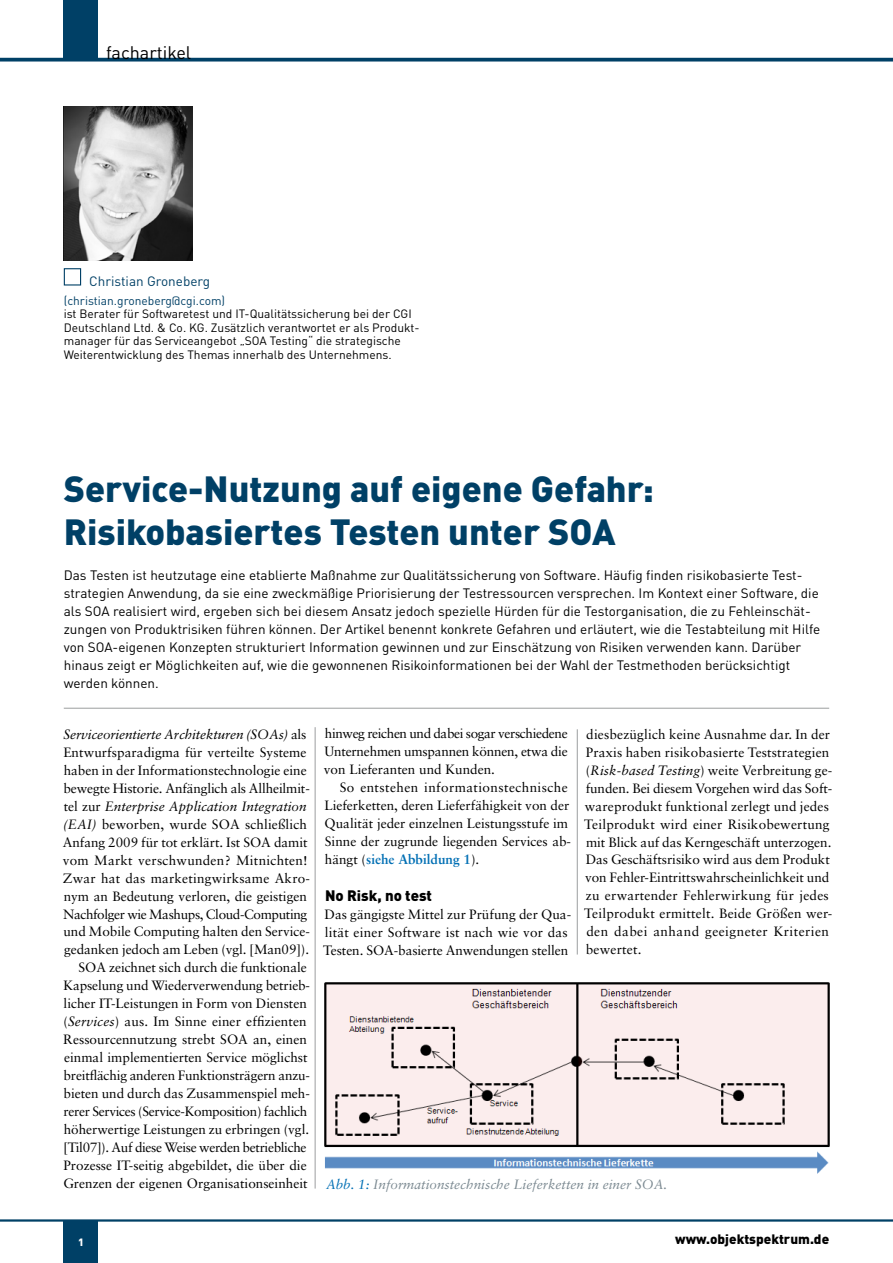
<style>
.page{position:relative;width:893px;height:1263px;background:#fff}
.page>*{position:absolute;margin:0;border:0;box-sizing:border-box;transform-origin:0 0}
.t1{font:900 36px/43.2px "DINOT";color:#004066}
.t2{font:18px "DINOT";color:#000}
.t3{font:900 15px "DINOT";color:#000}
.t4{font:13.5px/18px "Sabon LT";color:#000}
.t5{font:13.5px/18px "DINOT";color:#000}
.t6{font:italic 13.5px "Sabon LT";color:#7b8991}
.t7{font:900 13.5px "DINOT";color:#000}
.t8{font:13.5px "DINOT";color:#004066}
.t9{font:12px/13.5px "DINOT";color:#000}
.t10{font:12px "DINOT";color:#004066}
.t11{font:900 10.5px "DINOT";color:#fff}
.s1{font-style:italic}
.s2{font-weight:700;color:#006fb4}
.s3{color:#006fb4}
</style>
<div class="page">
<div style="left:64px;top:0;width:34px;height:58px;background:#004066"></div>
<div style="left:64px;top:1220px;width:34px;height:43px;background:#004066"></div>
<svg style="left:0;top:58px;width:893px;height:4px;background:#1e5678"></svg>
<hr style="left:0;top:1219px;width:893px;height:2px;background:#004066">
<img style="left:64px;top:106px;width:129px;height:155px">
<hr style="left:64px;top:708px;width:765px;height:1px;background:#9c9e9f">
<hr style="left:315px;top:727px;width:1px;height:461px;background:#9c9e9f">
<hr style="left:577px;top:729px;width:1px;height:225px;background:#9c9e9f">
<div style="left:64px;top:268px;width:17px;height:17px;border:1px solid #004066"></div>
<img style="left:324px;top:982px;width:506px;height:192px">
<h2 class="t2" style="left:106px;top:41px;width:87px">fachartikel</h2>
<p class="t8" style="left:89px;top:272px;width:122px">Christian Groneberg</p>
<p class="t10" style="left:64px;top:293px;width:163px">(christian.groneberg@cgi.com)</p>
<p class="t9" style="left:64px;top:307px;width:357px">ist Berater für Softwaretest und IT-Qualitätssicherung bei der CGI Deutschland Ltd. &amp; Co. KG. Zusätzlich verantwortet er als Produkt&shy;manager für das Serviceangebot „SOA Testing“ die strategische Weiterentwicklung des Themas innerhalb des Unternehmens.</p>
<h1 class="t1" style="left:64px;top:466px;width:592px">Service-Nutzung auf eigene Gefahr:<br>Risikobasiertes Testen unter SOA</h1>
<p class="t5" style="left:64px;top:566px;width:758px">Das Testen ist heutzutage eine etablierte Maßnahme zur Qualitätssicherung von Software. Häufig finden risikobasierte Test&shy;strategien Anwendung, da sie eine zweckmäßige Priorisierung der Testressourcen versprechen. Im Kontext einer Software, die als SOA realisiert wird, ergeben sich bei diesem Ansatz jedoch spezielle Hürden für die Testorganisation, die zu Fehleinschät&shy;zungen von Produktrisiken führen können. Der Artikel benennt konkrete Gefahren und erläutert, wie die Testabteilung mit Hilfe von SOA-eigenen Konzepten strukturiert Information gewinnen und zur Einschätzung von Risiken verwenden kann. Darüber hinaus zeigt er Möglichkeiten auf, wie die gewonnenen Risikoinformationen bei der Wahl der Testmethoden berücksichtigt werden können.</p>
<p class="t4" style="left:63px;top:725px;width:249px;text-align:right"><span class="s1">Serviceorientierte Architekturen (SOAs)</span> als Entwurfsparadigma für verteilte Systeme haben in der Informationstechnologie eine bewegte Historie. Anfänglich als Allheilmit&shy;tel zur <span class="s1">Enterprise Application Integration (EAI)</span> beworben, wurde SOA schließlich Anfang 2009 für tot erklärt. Ist SOA damit vom Markt verschwunden? Mitnichten!<br>Zwar hat das marketingwirksame Akro&shy;nym an Bedeutung verloren, die geistigen Nachfolger wie Mashups, Cloud-Computing und Mobile Computing halten den Service&shy;gedanken jedoch am Leben (vgl. [Man09]).<br>SOA zeichnet sich durch die funktionale Kapselung und Wiederverwendung betrieb&shy;licher IT-Leistungen in Form von Diensten (<span class="s1">Services</span>) aus. Im Sinne einer effizienten Ressourcennutzung strebt SOA an, einen einmal implementierten Service möglichst breitflächig anderen Funktionsträgern anzu&shy;bieten und durch das Zusammenspiel meh&shy;rerer Services (Service-Komposition) fachlich höherwertige Leistungen zu erbringen (vgl. [Til07]). Auf diese Weise werden betriebliche Prozesse IT-seitig abgebildet, die über die Grenzen der eigenen Organisationseinheit</p>
<p class="t4" style="left:324px;top:724px;width:245px;text-align:justify">hinweg reichen und dabei sogar verschiedene Unternehmen umspannen können, etwa die von Lieferanten und Kunden.</p>
<p class="t4" style="left:584px;top:725px;width:250px">diesbezüglich keine Ausnahme dar. In der Praxis haben risikobasierte Teststrategien (<span class="s1">Risk-based Testing</span>) weite Verbreitung ge&shy;funden. Bei diesem Vorgehen wird das Soft&shy;wareprodukt funktional zerlegt und jedes Teilprodukt wird einer Risikobewertung mit Blick auf das Kerngeschäft unterzogen.<br>Das Geschäftsrisiko wird aus dem Produkt von Fehler-Eintrittswahrscheinlichkeit und zu erwartender Fehlerwirkung für jedes Teilprodukt ermittelt. Beide Größen wer&shy;den dabei anhand geeigneter Kriterien bewertet.</p>
<p class="t4" style="left:324px;top:778px;width:248px;text-indent:15px">So entstehen informationstechnische Lieferketten, deren Lieferfähigkeit von der Qualität jeder einzelnen Leistungsstufe im Sinne der zugrunde liegenden Services ab&shy;hängt (<span class="s2">siehe Abbildung 1</span>).</p>
<p class="t3" style="left:325px;top:885px;width:108px">No Risk, no test</p>
<p class="t4" style="left:323px;top:905px;width:250px">Das gängigste Mittel zur Prüfung der Qua&shy;lität einer Software ist nach wie vor das<br>Testen. SOA-basierte Anwendungen stellen</p>
<p class="t6" style="left:326px;top:1176px;width:343px"><span class="s3">Abb. 1:</span> Informationstechnische Lieferketten in einer SOA.</p>
<p class="t11" style="left:78px;top:1235px;width:7px">1</p>
<p class="t7" style="left:675px;top:1230px;width:156px">www.objektspektrum.de</p>
</div>
